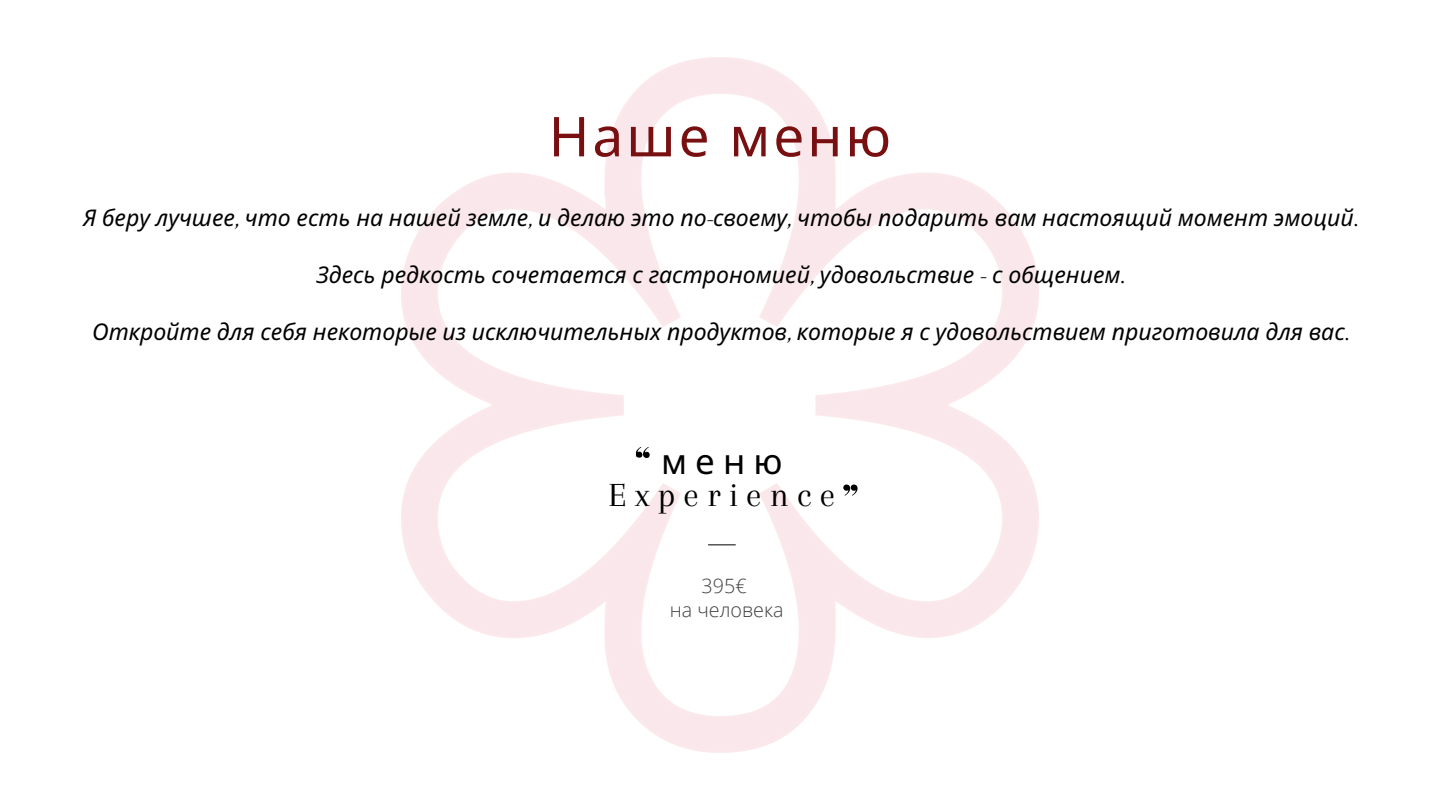
<style>
.page{position:relative;width:1440px;height:810px;background:#fff}
.page>*{position:absolute;margin:0;border:0;box-sizing:border-box;transform-origin:0 0}
.t1{font:55px "Noto Sans";letter-spacing:.055em;color:#781012}
.t2{font:35px "Arapey";letter-spacing:.23em;color:#000}
.t3{font:35px "Noto Sans";color:#000}
.t4{font:italic 23px "Noto Sans";color:#000}
.t5{font:300 19.7px/24.2px "Open Sans";color:#3f4040;text-align:center}
.s1{font-family:"Arapey"}
</style>
<div class="page">
<img style="left:402px;top:58px;width:636px;height:695px">
<svg style="left:843px;top:485px;width:15px;height:11px"></svg>
<svg style="left:636px;top:447px;width:14px;height:11px"></svg>
<svg style="left:708px;top:544px;width:27px;height:1px"></svg>
<h1 class="t1" style="left:549px;top:98px;width:344px">Наше меню</h1>
<p class="t4" style="left:83px;top:202px;width:1277px">Я беру лучшее<span class="s1">,</span> что есть на нашей земле<span class="s1">,</span> и делаю это по<span class="s1">-</span>своему<span class="s1">,</span> чтобы подарить вам настоящий момент эмоций<span class="s1">.</span></p>
<p class="t4" style="left:316px;top:259px;width:810px">Здесь редкость сочетается с гастрономией<span class="s1">,</span> удовольствие <span class="s1">-</span> с общением<span class="s1">.</span></p>
<p class="t4" style="left:92px;top:316px;width:1258px">Откройте для себя некоторые из исключительных продуктов<span class="s1">,</span> которые я с удовольствием приготовила для вас<span class="s1">.</span></p>
<h2 class="t3" style="left:661px;top:437px;width:123px">меню</h2>
<h2 class="t2" style="left:608px;top:476px;width:228px">Experience</h2>
<p class="t5" style="left:670px;top:573px;width:115px">395€<br>на человека</p>
</div>
